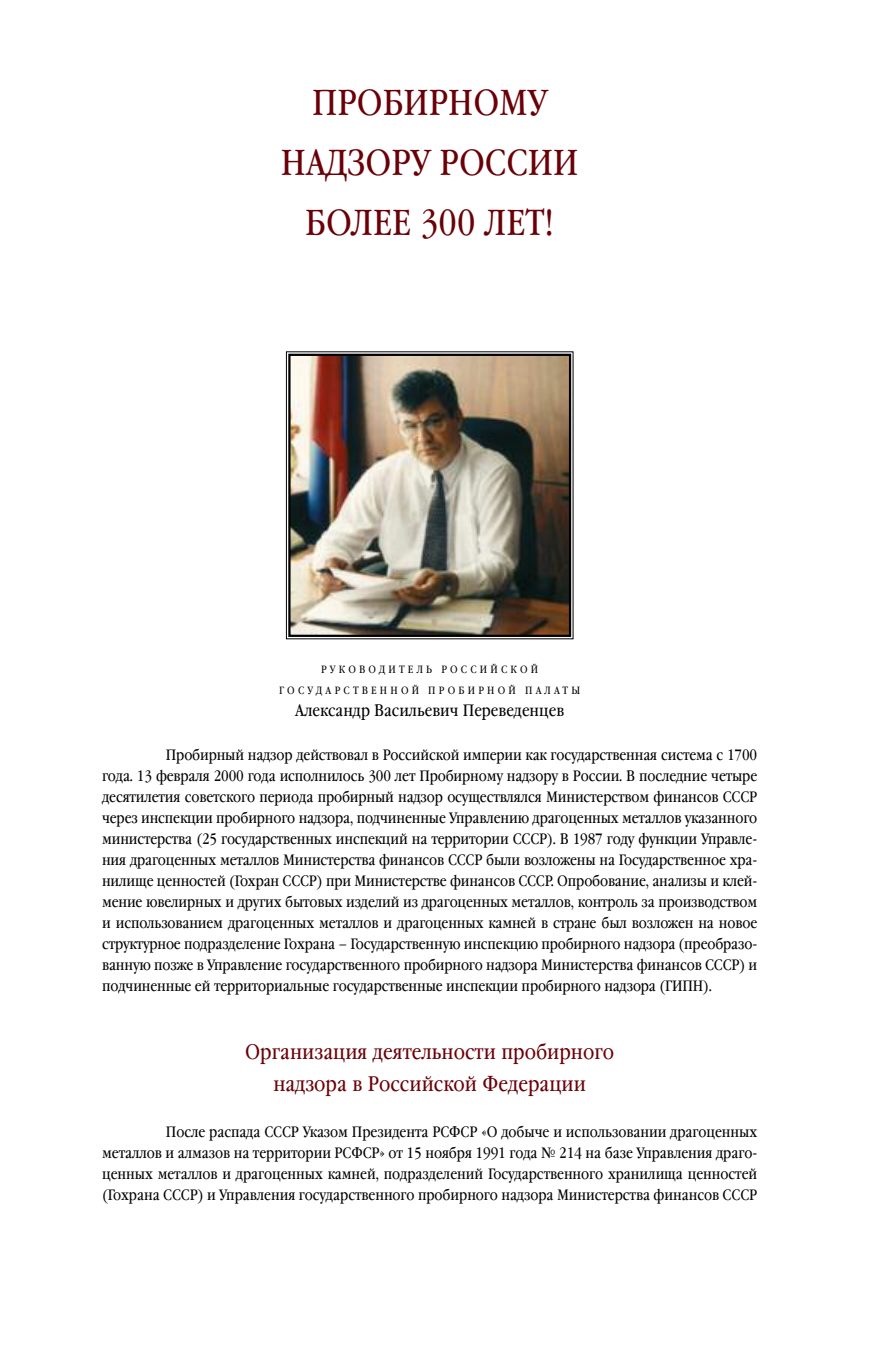
<style>
.page{position:relative;width:893px;height:1361px;background:#fff}
.page>*{position:absolute;margin:0;border:0;box-sizing:border-box;transform-origin:0 0}
.t1{font:36px/60px "Garamond Book Narrow C";color:#6a0007;text-align:center}
.t2{font:21px/31.8px "Garamond Book Narrow C";color:#6a0007;text-align:center}
.t3{font:16.5px "Garamond Book Narrow C";color:#000}
.t4{font:15px/21px "Garamond Book Narrow C";letter-spacing:-.01em;color:#000;text-align:justify}
.t5{font:10.5px/21px "Garamond Book Narrow C";letter-spacing:.305em;color:#000;text-align:center}
</style>
<div class="page">
<img style="left:291px;top:357px;width:277px;height:277px">
<div style="left:288px;top:354px;width:283px;height:283px;border:2px solid #000"></div>
<h1 class="t1" style="left:281px;top:72px;width:299px">ПРОБИРНОМУ<br>НАДЗОРУ РОССИИ<br>БОЛЕЕ 300 ЛЕТ!</h1>
<p class="t5" style="left:279px;top:658px;width:302px">РУКОВОДИТЕЛЬ РОССИЙСКОЙ<br>ГОСУДАРСТВЕННОЙ ПРОБИРНОЙ ПАЛАТЫ</p>
<p class="t3" style="left:295px;top:701px;width:270px">Александр Васильевич Переведенцев</p>
<p class="t4" style="left:102px;top:744px;width:656px;text-indent:64px">Пробирный надзор действовал в Российской империи как государственная система с 1700 года. 13 февраля 2000 года исполнилось 300 лет Пробирному надзору в России. В последние четыре десятилетия советского периода пробирный надзор осуществлялся Министерством финансов СССР через инспекции пробирного надзора, подчиненные Управлению драгоценных металлов указанного министерства (25 государственных инспекций на территории СССР). В 1987 году функции Управле&shy;ния драгоценных металлов Министерства финансов СССР были возложены на Государственное хра&shy;нилище ценностей (Гохран СССР) при Министерстве финансов СССР. Опробование, анализы и клей&shy;мение ювелирных и других бытовых изделий из драгоценных металлов, контроль за производством и использованием драгоценных металлов и драгоценных камней в стране был возложен на новое структурное подразделение Гохрана – Государственную инспекцию пробирного надзора (преобразо&shy;ванную позже в Управление государственного пробирного надзора Министерства финансов СССР) и подчиненные ей территориальные государственные инспекции пробирного надзора (ГИПН).</p>
<h2 class="t2" style="left:245px;top:1035px;width:370px">Организация деятельности пробирного надзора в Российской Федерации</h2>
<p class="t4" style="left:102px;top:1121px;width:656px;text-indent:64px">После распада СССР Указом Президента РСФСР «О добыче и использовании драгоценных металлов и алмазов на территории РСФСР» от 15 ноября 1991 года № 214 на базе Управления драго&shy;ценных металлов и драгоценных камней, подразделений Государственного хранилища ценностей (Гохрана СССР) и Управления государственного пробирного надзора Министерства финансов СССР</p>
</div>
